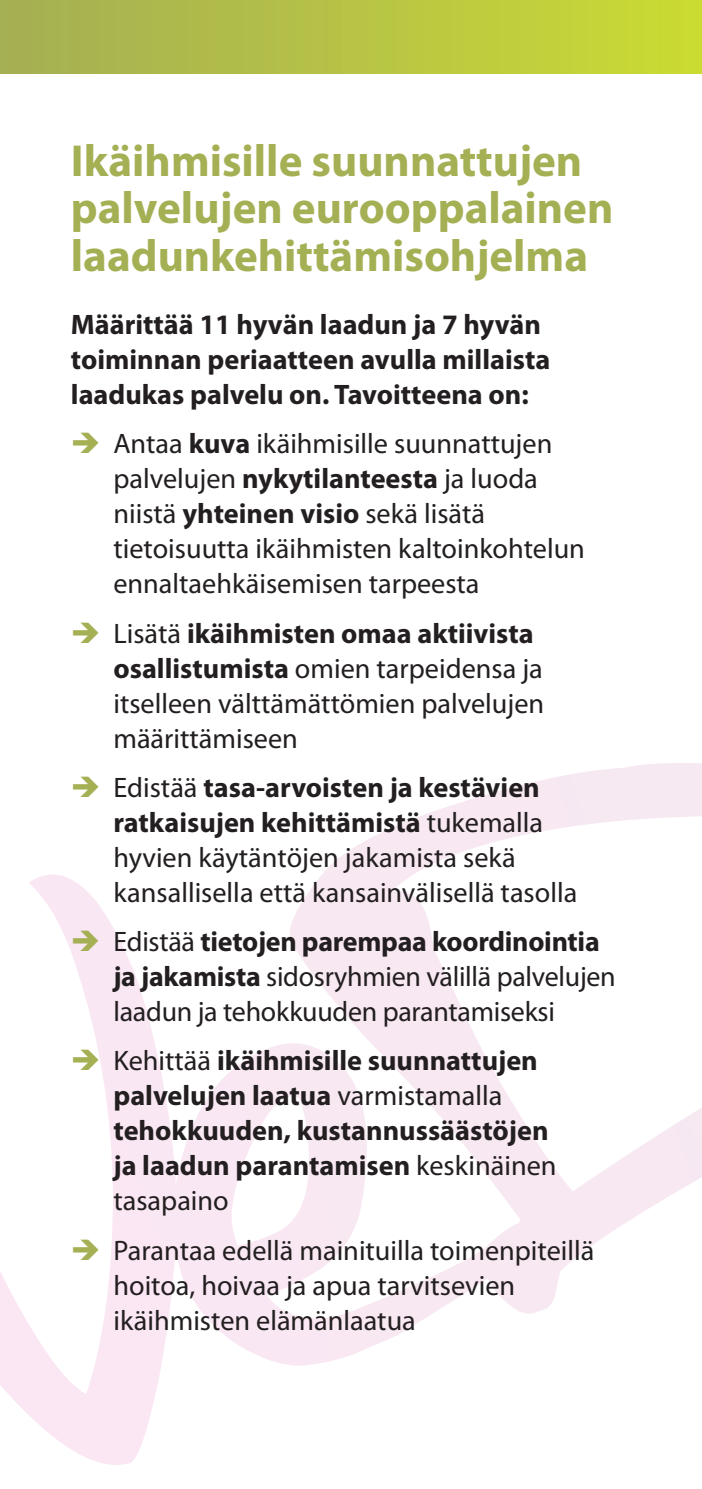
<style>
.page{position:relative;width:702px;height:1489px;background:#fff}
.page>*{position:absolute;margin:0;border:0;box-sizing:border-box;transform-origin:0 0}
.t1{font:700 45px/47.5px "Myriad Pro";color:#a5af53}
.t2{font:28.25px/35px "Myriad Pro";color:#231f20}
.t3{font:700 28.25px/35px "Myriad Pro";color:#231f20}
.s1{font-weight:700}
.s2{font-weight:400}
</style>
<div class="page">
<svg style="left:0;top:763px;width:702px;height:702px"></svg>
<div style="left:0;top:0;width:702px;height:73px;background:linear-gradient(to right,#a4ae55,#cada33)"></div>
<svg style="left:73px;top:776px;width:26px;height:20px"></svg>
<svg style="left:73px;top:930px;width:25px;height:21px"></svg>
<svg style="left:73px;top:1049px;width:26px;height:21px"></svg>
<svg style="left:73px;top:1238px;width:26px;height:21px"></svg>
<h1 class="t1" style="left:71px;top:135px;width:544px">Ikäihmisille suunnattujen palvelujen eurooppalainen laadunkehittämisohjelma</h1>
<p class="t3" style="left:71px;top:306px;width:481px">Määrittää 11 hyvän laadun ja 7 hyvän toiminnan periaatteen avulla millaista laadukas palvelu on. Tavoitteena on:</p>
<p class="t2" style="left:113px;top:426px;width:473px">Antaa <span class="s1">kuva</span> ikäihmisille suunnattujen palvelujen <span class="s1">nykytilanteesta</span> ja luoda niistä <span class="s1">yhteinen visio</span> sekä lisätä tietoisuutta ikäihmisten kaltoinkohtelun ennaltaehkäisemisen tarpeesta</p>
<p class="t2" style="left:113px;top:615px;width:432px">Lisätä <span class="s1">ikäihmisten omaa aktiivista osallistumista</span> omien tarpeidensa ja itselleen välttämättömien palvelujen määrittämiseen</p>
<p class="t2" style="left:113px;top:769px;width:465px">Edistää <span class="s1">tasa-arvoisten ja kestävien ratkaisujen kehittämistä</span> tukemalla hyvien käytäntöjen jakamista sekä kansallisella että kansainvälisellä tasolla</p>
<p class="t2" style="left:113px;top:923px;width:504px">Edistää <span class="s1">tietojen parempaa koordinointia ja jakamista</span> sidosryhmien välillä palvelujen laadun ja tehokkuuden parantamiseksi</p>
<p class="t3" style="left:113px;top:1042px;width:444px"><span class="s2">Kehittää</span> ikäihmisille suunnattujen palvelujen laatua <span class="s2">varmistamalla </span>tehokkuuden, kustannussäästöjen ja laadun parantamisen <span class="s2">keskinäinen tasapaino</span></p>
<p class="t2" style="left:113px;top:1231px;width:482px">Parantaa edellä mainituilla toimenpiteillä hoitoa, hoivaa ja apua tarvitsevien ikäihmisten elämänlaatua</p>
</div>
